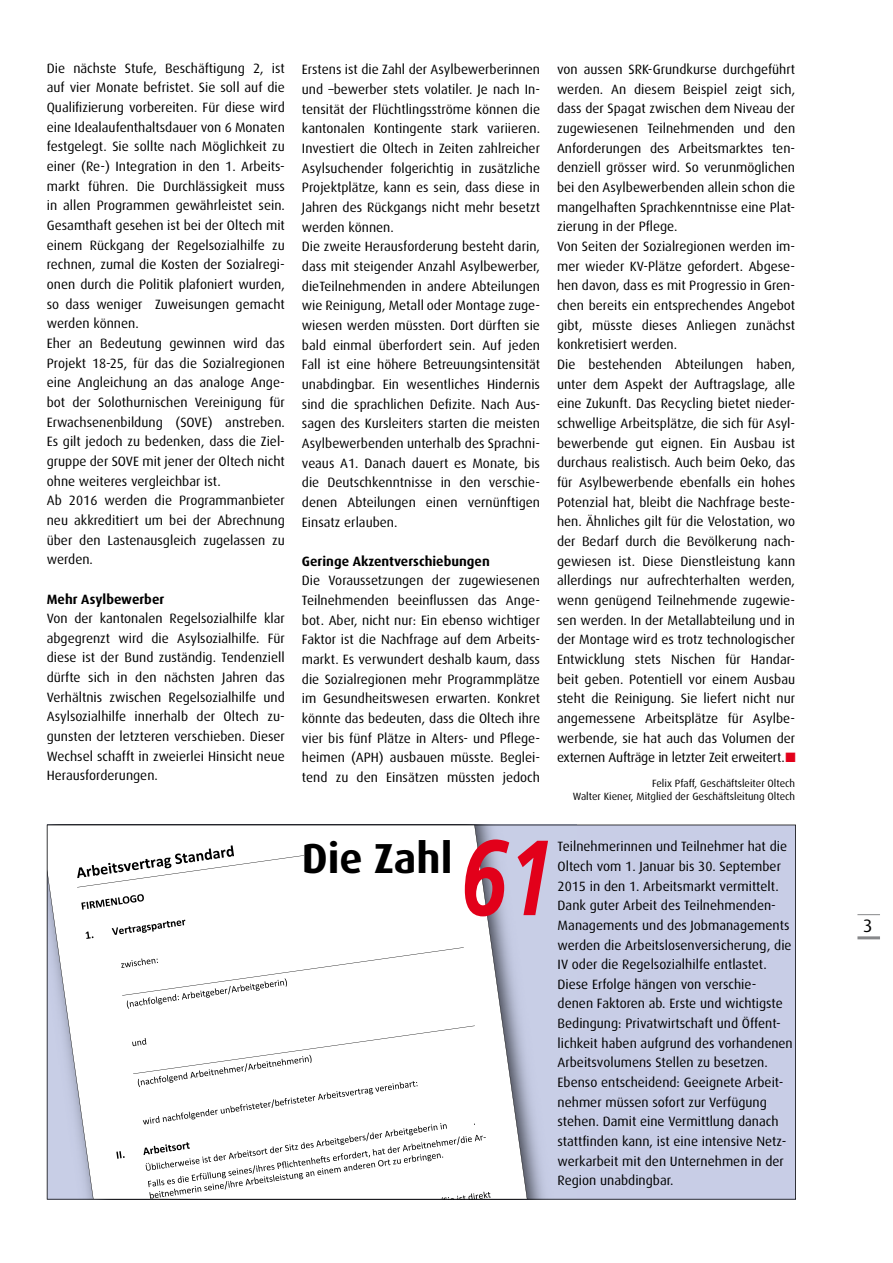
<style>
.page{position:relative;width:893px;height:1263px;background:#fff}
.page>*{position:absolute;margin:0;border:0;box-sizing:border-box;transform-origin:0 0}
.t1{font:italic 700 106.5px "Frutiger";color:#e2001a;scale:.79 1}
.t2{font:700 42px "Dax OT";color:#000}
.t3{font:18px "Dax OT";color:#000}
.t4{font:13.5px/19.6px "Dax OT";color:#000}
.t5{font:700 13.5px "Dax OT";color:#000}
.t6{font:10.5px/12.6px "Dax OT";color:#000;text-align:right}
.s1{color:#e2001a}
</style>
<div class="page">
<svg style="left:857px;top:914px;width:23px;height:1px"></svg>
<hr style="left:857px;top:936px;width:23px;height:3px;background:#87888a">
<svg style="left:47px;top:825px;width:749px;height:374px"></svg>
<p class="t4" style="left:47px;top:56px;width:240px">Die nächste Stufe, Beschäftigung 2, ist auf vier Monate befristet. Sie soll auf die Qualifizierung vorbereiten. Für diese wird eine Idealaufenthaltsdauer von 6 Monaten festgelegt. Sie sollte nach Möglichkeit zu einer (Re-) Integration in den 1. Arbeits&shy;markt führen. Die Durchlässigkeit muss in allen Programmen gewährleistet sein.<br>Gesamthaft gesehen ist bei der Oltech mit einem Rückgang der Regelsozialhilfe zu rechnen, zumal die Kosten der Sozialregi&shy;onen durch die Politik plafoniert wurden, so dass weniger Zuweisungen gemacht werden können.<br>Eher an Bedeutung gewinnen wird das Projekt 18-25, für das die Sozialregionen eine Angleichung an das analoge Ange&shy;bot der Solothurnischen Vereinigung für Erwachsenenbildung (SOVE) anstreben.<br>Es gilt jedoch zu bedenken, dass die Ziel&shy;gruppe der SOVE mit jener der Oltech nicht ohne weiteres vergleichbar ist.<br>Ab 2016 werden die Programmanbieter neu akkreditiert um bei der Abrechnung über den Lastenausgleich zugelassen zu werden.</p>
<p class="t5" style="left:47px;top:586px;width:119px">Mehr Asylbewerber</p>
<p class="t4" style="left:47px;top:606px;width:240px;text-align:justify">Von der kantonalen Regelsozialhilfe klar abgegrenzt wird die Asylsozialhilfe. Für diese ist der Bund zuständig. Tendenziell dürfte sich in den nächsten Jahren das Verhältnis zwischen Regelsozialhilfe und Asylsozialhilfe innerhalb der Oltech zu&shy;gunsten der letzteren verschieben. Dieser Wechsel schafft in zweierlei Hinsicht neue Herausforderungen.</p>
<p class="t4" style="left:302px;top:57px;width:240px">Erstens ist die Zahl der Asylbewerberinnen und –bewerber stets volatiler. Je nach In&shy;tensität der Flüchtlingsströme können die kantonalen Kontingente stark variieren.<br>Investiert die Oltech in Zeiten zahlreicher Asylsuchender folgerichtig in zusätzliche Projektplätze, kann es sein, dass diese in Jahren des Rückgangs nicht mehr besetzt werden können.<br>Die zweite Herausforderung besteht darin, dass mit steigender Anzahl Asylbewerber, dieTeilnehmenden in andere Abteilungen wie Reinigung, Metall oder Montage zuge&shy;wiesen werden müssten. Dort dürften sie bald einmal überfordert sein. Auf jeden Fall ist eine höhere Betreuungsintensität unabdingbar. Ein wesentliches Hindernis sind die sprachlichen Defizite. Nach Aus&shy;sagen des Kursleiters starten die meisten Asylbewerbenden unterhalb des Sprachni&shy;veaus A1. Danach dauert es Monate, bis die Deutschkenntnisse in den verschie&shy;denen Abteilungen einen vernünftigen Einsatz erlauben.</p>
<p class="t5" style="left:302px;top:548px;width:189px">Geringe Akzentverschiebungen</p>
<p class="t4" style="left:302px;top:568px;width:240px;text-align:justify">Die Voraussetzungen der zugewiesenen Teilnehmenden beeinflussen das Ange&shy;bot. Aber, nicht nur: Ein ebenso wichtiger Faktor ist die Nachfrage auf dem Arbeits&shy;markt. Es verwundert deshalb kaum, dass die Sozialregionen mehr Programmplätze im Gesundheitswesen erwarten. Konkret könnte das bedeuten, dass die Oltech ihre vier bis fünf Plätze in Alters- und Pflege&shy;heimen (APH) ausbauen müsste. Beglei&shy;tend zu den Einsätzen müssten jedoch</p>
<p class="t4" style="left:557px;top:57px;width:240px">von aussen SRK-Grundkurse durchgeführt werden. An diesem Beispiel zeigt sich, dass der Spagat zwischen dem Niveau der zugewiesenen Teilnehmenden und den Anforderungen des Arbeitsmarktes ten&shy;denziell grösser wird. So verunmöglichen bei den Asylbewerbenden allein schon die mangelhaften Sprachkenntnisse eine Plat&shy;zierung in der Pflege.<br>Von Seiten der Sozialregionen werden im&shy;mer wieder KV-Plätze gefordert. Abgese&shy;hen davon, dass es mit Progressio in Gren&shy;chen bereits ein entsprechendes Angebot gibt, müsste dieses Anliegen zunächst konkretisiert werden.<br>Die bestehenden Abteilungen haben, unter dem Aspekt der Auftragslage, alle eine Zukunft. Das Recycling bietet nieder&shy;schwellige Arbeitsplätze, die sich für Asyl&shy;bewerbende gut eignen. Ein Ausbau ist durchaus realistisch. Auch beim Oeko, das für Asylbewerbende ebenfalls ein hohes Potenzial hat, bleibt die Nachfrage beste&shy;hen. Ähnliches gilt für die Velostation, wo der Bedarf durch die Bevölkerung nach&shy;gewiesen ist. Diese Dienstleistung kann allerdings nur aufrechterhalten werden, wenn genügend Teilnehmende zugewie&shy;sen werden. In der Metallabteilung und in der Montage wird es trotz technologischer Entwicklung stets Nischen für Handar&shy;beit geben. Potentiell vor einem Ausbau steht die Reinigung. Sie liefert nicht nur angemessene Arbeitsplätze für Asylbe&shy;werbende, sie hat auch das Volumen der externen Aufträge in letzter Zeit erweitert.<span class="s1">■</span></p>
<p class="t6" style="left:573px;top:775px;width:224px">Felix Pfaff, Geschäftsleiter Oltech<br>Walter Kiener, Mitglied der Geschäftsleitung Oltech</p>
<h2 class="t2" style="left:302px;top:818px;width:152px">Die Zahl</h2>
<h1 class="t1" style="left:460px;top:815px;width:120px">61</h1>
<p class="t4" style="left:558px;top:834px;width:237px">Teilnehmerinnen und Teilnehmer hat die Oltech vom 1. Januar bis 30. September 2015 in den 1. Arbeitsmarkt vermittelt.<br>Dank guter Arbeit des Teilnehmenden-Managements und des Jobmanagements werden die Arbeitslosenversicherung, die IV oder die Regelsozialhilfe entlastet.<br>Diese Erfolge hängen von verschie&shy;denen Faktoren ab. Erste und wichtigste Bedingung: Privatwirtschaft und Öffent&shy;lichkeit haben aufgrund des vorhandenen Arbeitsvolumens Stellen zu besetzen.<br>Ebenso entscheidend: Geeignete Arbeit&shy;nehmer müssen sofort zur Verfügung stehen. Damit eine Vermittlung danach stattfinden kann, ist eine intensive Netz&shy;werkarbeit mit den Unternehmen in der Region unabdingbar.</p>
<h3 class="t3" style="left:863px;top:908px;width:11px">3</h3>
</div>
